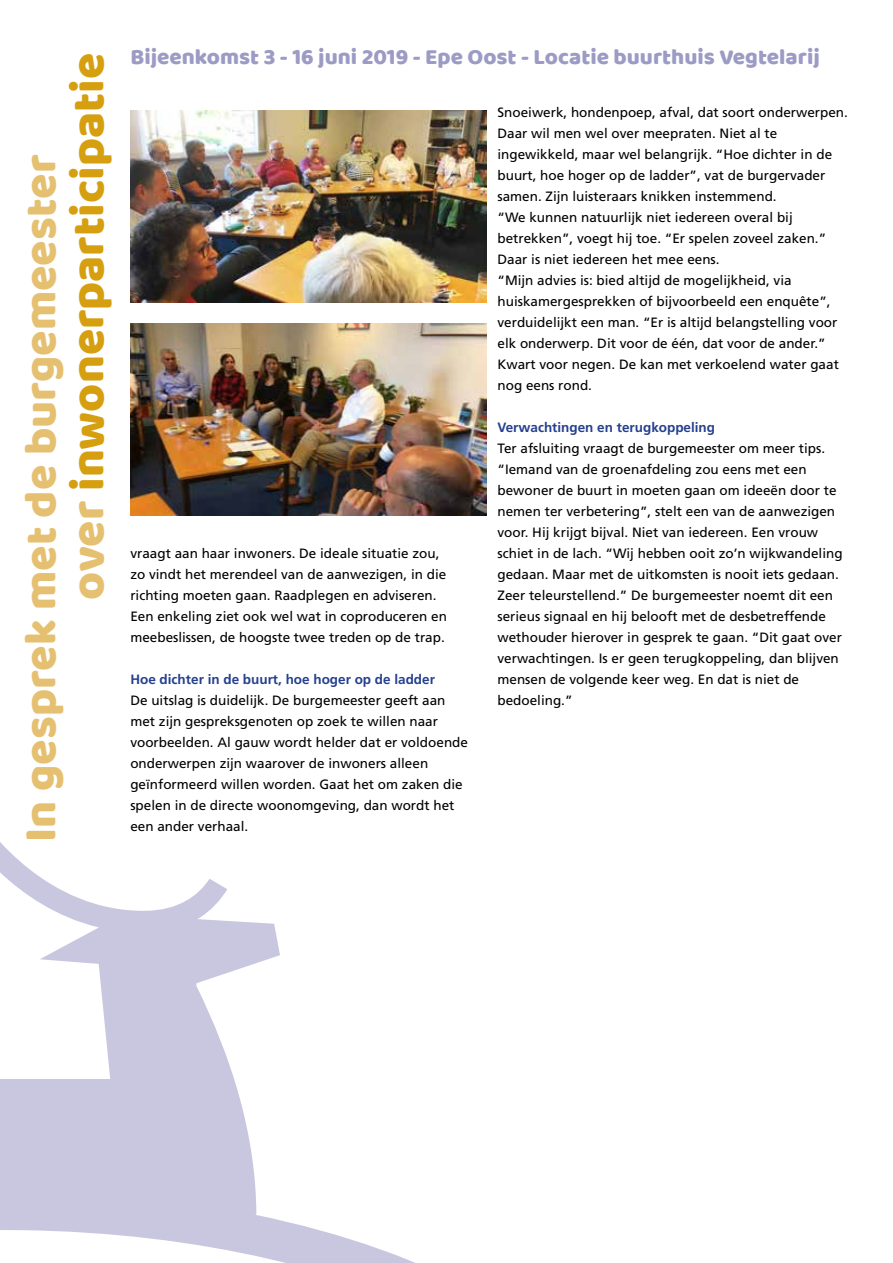
<style>
.page{position:relative;width:893px;height:1263px;background:#fff}
.page>*{position:absolute;margin:0;border:0;box-sizing:border-box;transform-origin:0 0}
.t1{font:48px "Baloo";color:#d59f10}
.t2{font:46.5px "Baloo";color:#e6c071}
.t3{font:22.5px "Baloo";color:#9b9bc5}
.t4{font:13.5px/21px "Frutiger";color:#000}
.t5{font:700 13.5px "Frutiger";color:#25408f}
.s1{color:#e6c071}
</style>
<div class="page">
<svg style="left:0;top:842px;width:415px;height:421px"></svg>
<img style="left:130px;top:111px;width:356px;height:192px">
<img style="left:130px;top:323px;width:356px;height:192px">
<h1 class="t1" style="left:59px;top:600px;width:549px;rotate:-90deg"><span class="s1">over</span> inwonerparticipatie</h1>
<h3 class="t3" style="left:130px;top:43px;width:691px">Bijeenkomst 3 - 16 juni 2019 - Epe Oost - Locatie buurthuis Vegtelarij</h3>
<p class="t4" style="left:497px;top:102px;width:352px">Snoeiwerk, hondenpoep, afval, dat soort onderwerpen.<br>Daar wil men wel over meepraten. Niet al te ingewikkeld, maar wel belangrijk. “Hoe dichter in de buurt, hoe hoger op de ladder”, vat de burgervader samen. Zijn luisteraars knikken instemmend.<br>“We kunnen natuurlijk niet iedereen overal bij betrekken”, voegt hij toe. “Er spelen zoveel zaken.” Daar is niet iedereen het mee eens.<br>“Mijn advies is: bied altijd de mogelijkheid, via huiskamergesprekken of bijvoorbeeld een enquête”, verduidelijkt een man. “Er is altijd belangstelling voor elk onderwerp. Dit voor de één, dat voor de ander.” Kwart voor negen. De kan met verkoelend water gaat nog eens rond.</p>
<p class="t5" style="left:497px;top:420px;width:219px">Verwachtingen en terugkoppeling</p>
<p class="t4" style="left:497px;top:438px;width:347px">Ter afsluiting vraagt de burgemeester om meer tips. “Iemand van de groenafdeling zou eens met een bewoner de buurt in moeten gaan om ideeën door te nemen ter verbetering”, stelt een van de aanwezigen voor. Hij krijgt bijval. Niet van iedereen. Een vrouw schiet in de lach. “Wij hebben ooit zo’n wijkwandeling gedaan. Maar met de uitkomsten is nooit iets gedaan.<br>Zeer teleurstellend.” De burgemeester noemt dit een serieus signaal en hij belooft met de desbetreffende wethouder hierover in gesprek te gaan. “Dit gaat over verwachtingen. Is er geen terugkoppeling, dan blijven mensen de volgende keer weg. En dat is niet de bedoeling.”</p>
<h2 class="t2" style="left:12px;top:842px;width:689px;rotate:-90deg">In gesprek met de burgemeester</h2>
<p class="t4" style="left:130px;top:543px;width:318px">vraagt aan haar inwoners. De ideale situatie zou, zo vindt het merendeel van de aanwezigen, in die richting moeten gaan. Raadplegen en adviseren.<br>Een enkeling ziet ook wel wat in coproduceren en meebeslissen, de hoogste twee treden op de trap.</p>
<p class="t5" style="left:130px;top:671px;width:306px">Hoe dichter in de buurt, hoe hoger op de ladder</p>
<p class="t4" style="left:130px;top:690px;width:339px">De uitslag is duidelijk. De burgemeester geeft aan met zijn gespreksgenoten op zoek te willen naar voorbeelden. Al gauw wordt helder dat er voldoende onderwerpen zijn waarover de inwoners alleen geïnformeerd willen worden. Gaat het om zaken die spelen in de directe woonomgeving, dan wordt het een ander verhaal.</p>
</div>
